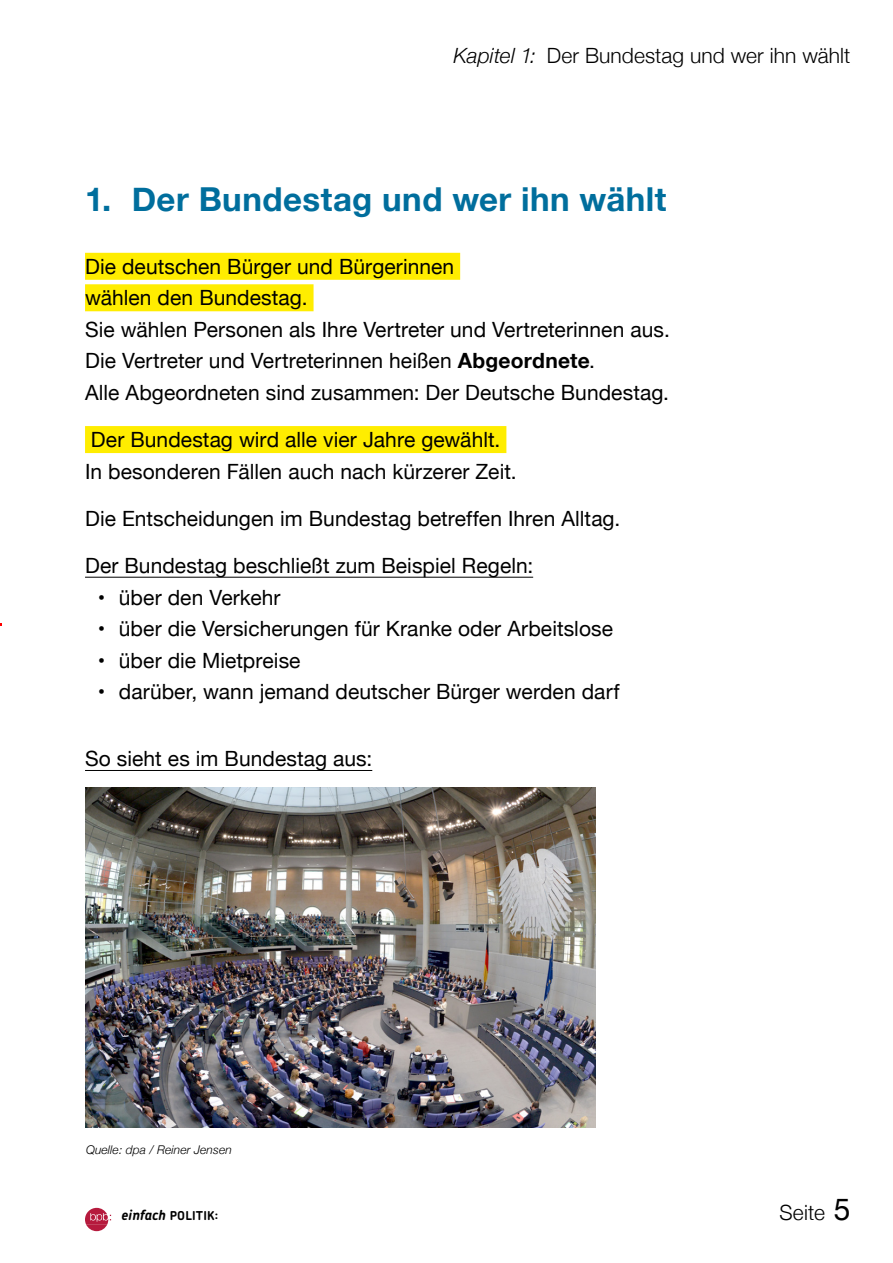
<style>
.page{position:relative;width:893px;height:1263px;background:#fff}
.page>*{position:absolute;margin:0;border:0;box-sizing:border-box;transform-origin:0 0}
.h1_headline{font:700 33px "Helvetica Neue";letter-spacing:.015em;color:#006e9d}
.p1_fliess{font:21px/31.5px "Helvetica Neue";letter-spacing:.005em;color:#000}
.t1{font:300 21px "Helvetica Neue";letter-spacing:.005em;color:#000}
.t2{font:700 12.3px "Chevin";letter-spacing:.015em;color:#000}
.p_bildquelle{font:italic 300 12px "Helvetica Neue";letter-spacing:.01em;color:#000}
.s1{font-style:italic}
.s2{font-weight:700}
.s3{font-style:italic;font-size:14.1px}
.s4{font-weight:400;font-size:30px}
</style>
<div class="page">
<svg style="left:85px;top:1208px;width:26px;height:23px"></svg>
<div style="left:85px;top:253px;width:375px;height:27px;background:#ffed00"></div>
<div style="left:85px;top:284px;width:229px;height:27px;background:#ffed00"></div>
<div style="left:85px;top:426px;width:421px;height:27px;background:#ffed00"></div>
<hr style="left:85px;top:577px;width:448px;height:1px;background:#000">
<hr style="left:85px;top:770px;width:287px;height:1px;background:#000">
<img style="left:85px;top:787px;width:511px;height:340px">
<p class="t1" style="left:453px;top:38px;width:398px"><span class="s1">Kapitel 1:</span> Der Bundestag und wer ihn wählt</p>
<h1 class="h1_headline" style="left:85px;top:173px;width:583px">1. Der Bundestag und wer ihn wählt</h1>
<p class="p1_fliess" style="left:85px;top:252px;width:586px">Die deutschen Bürger und Bürgerinnen<br>wählen den Bundestag.<br>Sie wählen Personen als Ihre Vertreter und Vertreterinnen aus.<br>Die Vertreter und Vertreterinnen heißen <span class="s2">Abgeordnete</span>.<br>Alle Abgeordneten sind zusammen: Der Deutsche Bundestag.</p>
<p class="p1_fliess" style="left:85px;top:425px;width:433px">Der Bundestag wird alle vier Jahre gewählt.<br>In besonderen Fällen auch nach kürzerer Zeit.</p>
<p class="p1_fliess" style="left:85px;top:504px;width:537px">Die Entscheidungen im Bundestag betreffen Ihren Alltag.</p>
<p class="p1_fliess" style="left:85px;top:551px;width:450px">Der Bundestag beschließt zum Beispiel Regeln:</p>
<p class="p1_fliess" style="left:98px;top:582px;width:184px">• über den Verkehr</p>
<p class="p1_fliess" style="left:98px;top:614px;width:517px">• über die Versicherungen für Kranke oder Arbeitslose</p>
<p class="p1_fliess" style="left:98px;top:645px;width:204px">• über die Mietpreise</p>
<p class="p1_fliess" style="left:98px;top:677px;width:523px">• darüber, wann jemand deutscher Bürger werden darf</p>
<p class="p1_fliess" style="left:85px;top:744px;width:289px">So sieht es im Bundestag aus:</p>
<p class="p_bildquelle" style="left:86px;top:1140px;width:147px">Quelle: dpa / Reiner Jensen</p>
<p class="t2" style="left:121px;top:1208px;width:98px"><span class="s3">einfach</span> POLITIK:</p>
<p class="t1" style="left:779px;top:1196px;width:73px">Seite <span class="s4">5</span></p>
</div>
